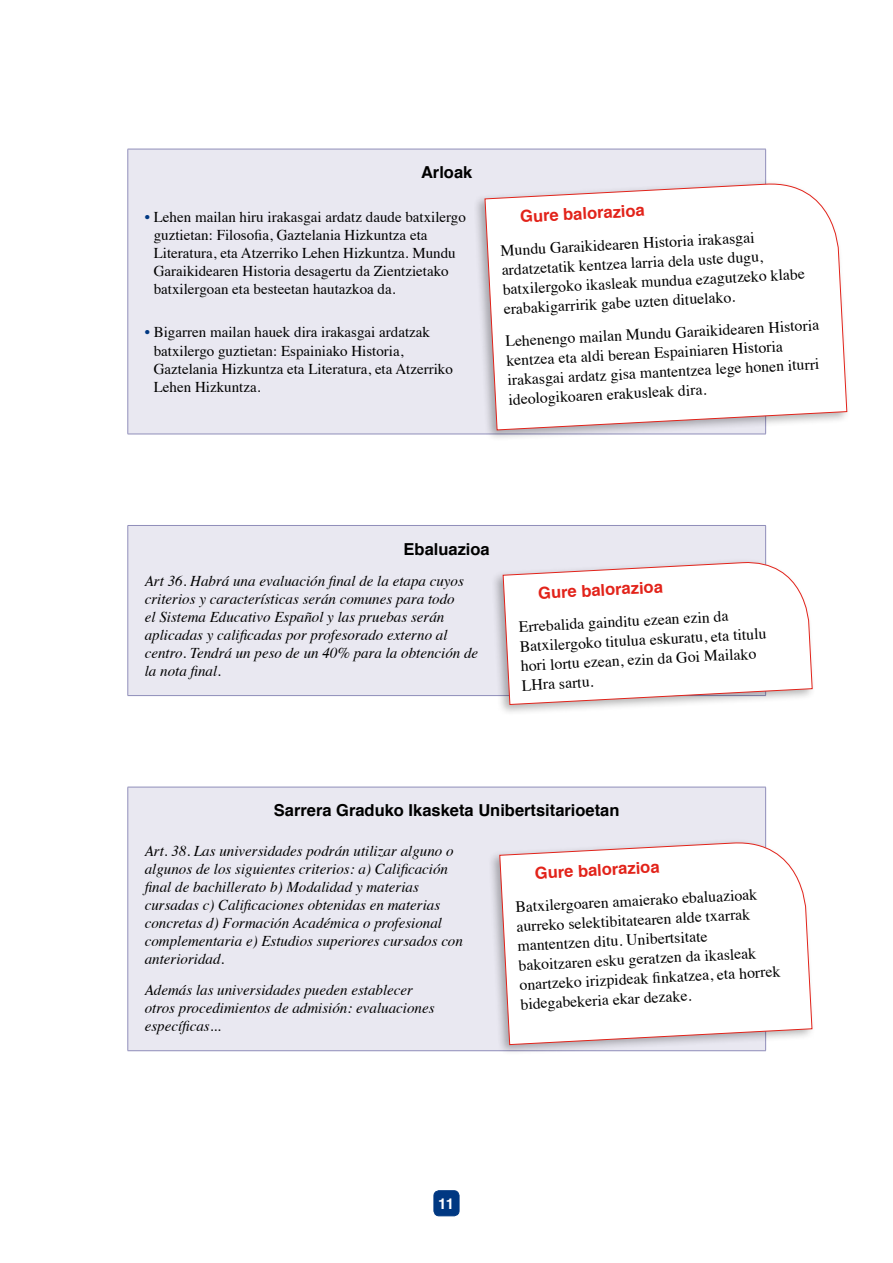
<style>
.page{position:relative;width:893px;height:1263px;background:#fff}
.page>*{position:absolute;margin:0;border:0;box-sizing:border-box;transform-origin:0 0}
.t1{font:700 16.5px "Helvetica";color:#000}
.t2{font:700 16.5px "Helvetica";color:#e2231a}
.t3{font:15.75px/19.5px "Times";color:#000}
.t4{font:italic 15px/18px "Times";color:#000}
.t5{font:15px/18px "Times";color:#000}
.t6{font:700 15px "Helvetica";color:#fff}
.s1{color:#003882}
</style>
<div class="page">
<div style="left:434px;top:1191px;width:25px;height:25px;background:#003882;border-radius:5px"></div>
<div style="left:434px;top:1190px;width:25px;height:26px;border:1px solid #003882;border-radius:5px"></div>
<div style="left:128px;top:149px;width:638px;height:285px;background:#e9e8f1"></div>
<hr style="left:128px;top:149px;width:638px;height:1px;background:#908eba">
<hr style="left:128px;top:149px;width:1px;height:285px;background:#908eba">
<hr style="left:765px;top:149px;width:1px;height:285px;background:#908eba">
<hr style="left:128px;top:434px;width:638px;height:1px;background:#908eba">
<div style="left:128px;top:525px;width:638px;height:170px;background:#e9e8f1"></div>
<hr style="left:128px;top:525px;width:638px;height:1px;background:#908eba">
<hr style="left:128px;top:526px;width:1px;height:169px;background:#908eba">
<hr style="left:765px;top:526px;width:1px;height:169px;background:#908eba">
<hr style="left:128px;top:695px;width:638px;height:1px;background:#908eba">
<div style="left:128px;top:787px;width:638px;height:264px;background:#e9e8f1"></div>
<hr style="left:128px;top:787px;width:638px;height:1px;background:#908eba">
<hr style="left:128px;top:787px;width:1px;height:263px;background:#908eba">
<hr style="left:765px;top:787px;width:1px;height:263px;background:#908eba">
<hr style="left:128px;top:1050px;width:638px;height:1px;background:#908eba">
<div style="left:473px;top:179px;width:378px;height:262px;background:#000;opacity:.3"></div>
<svg style="left:484px;top:181px;width:363px;height:249px"></svg>
<div style="left:491px;top:558px;width:325px;height:158px;background:#000;opacity:.3"></div>
<svg style="left:503px;top:559px;width:310px;height:146px"></svg>
<div style="left:488px;top:838px;width:328px;height:218px;background:#000;opacity:.3"></div>
<svg style="left:499px;top:839px;width:313px;height:206px"></svg>
<p class="t1" style="left:421px;top:159px;width:53px">Arloak</p>
<p class="t5" style="left:154px;top:207px;width:314px;text-indent:-9px"><span class="s1">•</span> Lehen mailan hiru irakasgai ardatz daude batxilergo guztietan: Filosofia, Gaztelania Hizkuntza eta Literatura, eta Atzerriko Lehen Hizkuntza. Mundu Garaikidearen Historia desagertu da Zientzietako batxilergoan eta besteetan hautazkoa da.</p>
<p class="t5" style="left:154px;top:322px;width:301px;text-indent:-9px"><span class="s1">•</span> Bigarren mailan hauek dira irakasgai ardatzak batxilergo guztietan: Espainiako Historia, Gaztelania Hizkuntza eta Literatura, eta Atzerriko Lehen Hizkuntza.</p>
<p class="t2" style="left:519px;top:203px;width:126px;rotate:-3deg">Gure balorazioa</p>
<p class="t3" style="left:500px;top:239px;width:304px;rotate:-3deg">Mundu Garaikidearen Historia irakasgai ardatzetatik kentzea larria dela uste dugu, batxilergoko ikasleak mundua ezagutzeko klabe erabakigarririk gabe uzten dituelako.</p>
<p class="t3" style="left:505px;top:330px;width:316px;rotate:-3deg">Lehenengo mailan Mundu Garaikidearen Historia kentzea eta aldi berean Espainiaren Historia irakasgai ardatz gisa mantentzea lege honen iturri ideologikoaren erakusleak dira.</p>
<p class="t1" style="left:404px;top:536px;width:88px">Ebaluazioa</p>
<p class="t4" style="left:145px;top:571px;width:335px">Art 36. Habrá una evaluación final de la etapa cuyos criterios y características serán comunes para todo<br>el Sistema Educativo Español y las pruebas serán aplicadas y calificadas por profesorado externo al centro. Tendrá un peso de un 40% para la obtención de la nota final.</p>
<p class="t2" style="left:538px;top:580px;width:126px;rotate:-3deg">Gure balorazioa</p>
<p class="t3" style="left:518px;top:616px;width:248px;rotate:-3deg">Errebalida gainditu ezean ezin da<br>Batxilergoko titulua eskuratu, eta titulu hori lortu ezean, ezin da Goi Mailako<br>LHra sartu.</p>
<p class="t1" style="left:274px;top:797px;width:347px">Sarrera Graduko Ikasketa Unibertsitarioetan</p>
<p class="t4" style="left:145px;top:841px;width:320px">Art. 38. Las universidades podrán utilizar alguno o algunos de los siguientes criterios: a) Calificación final de bachillerato b) Modalidad y materias cursadas c) Calificaciones obtenidas en materias concretas d) Formación Académica o profesional complementaria e) Estudios superiores cursados con anterioridad.</p>
<p class="t4" style="left:145px;top:979px;width:291px">Además las universidades pueden establecer otros procedimientos de admisión: evaluaciones específicas...</p>
<p class="t2" style="left:534px;top:860px;width:126px;rotate:-3deg">Gure balorazioa</p>
<p class="t3" style="left:515px;top:896px;width:263px;rotate:-3deg">Batxilergoaren amaierako ebaluazioak aurreko selektibitatearen alde txarrak mantentzen ditu. Unibertsitate bakoitzaren esku geratzen da ikasleak onartzeko irizpideak fi nkatzea, eta horrek bidegabekeria ekar dezake.</p>
<p class="t6" style="left:438px;top:1191px;width:17px">11</p>
</div>
